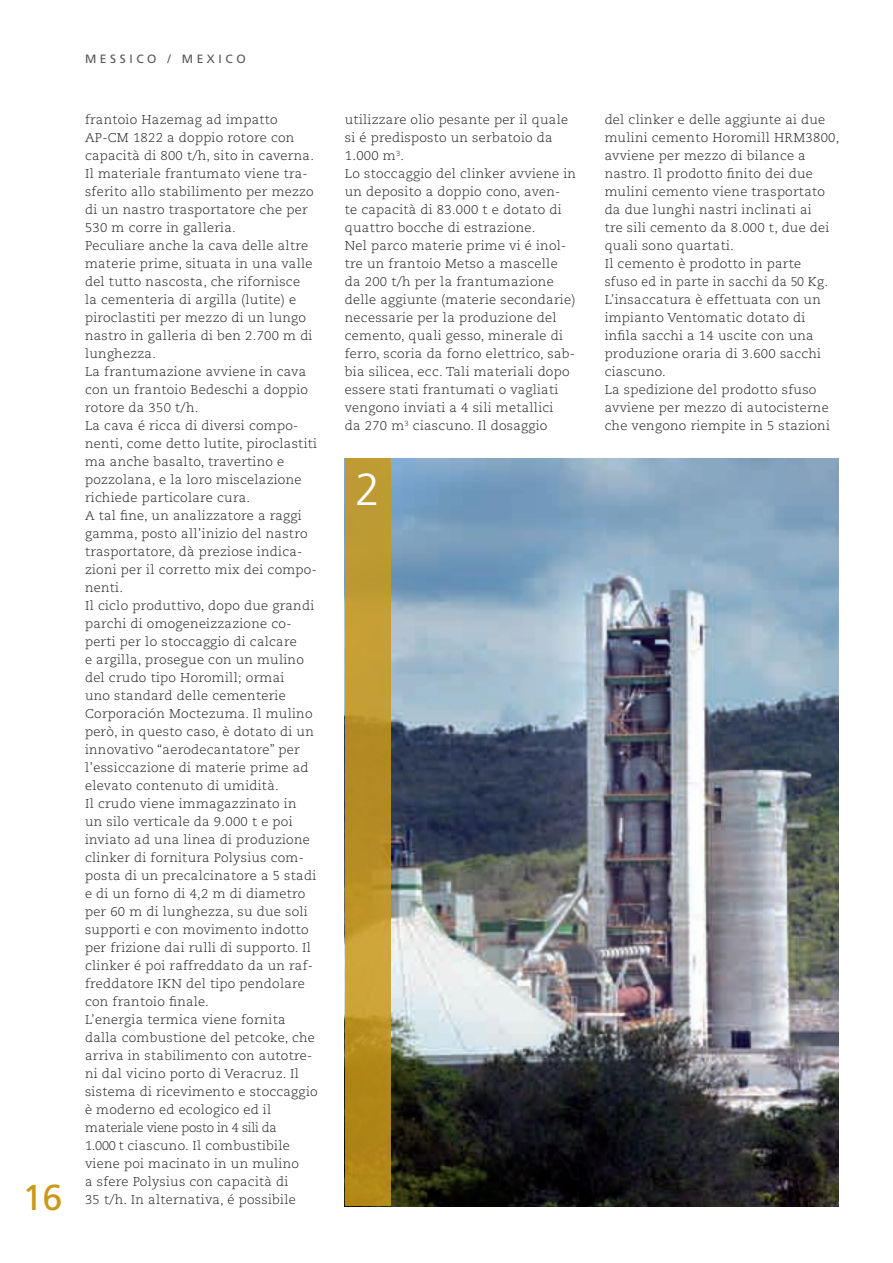
<style>
.page{position:relative;width:893px;height:1263px;background:#fff}
.page>*{position:absolute;margin:0;border:0;box-sizing:border-box;transform-origin:0 0}
.t1{font:300 45px "Frutiger";color:#fff}
.t2{font:36px "Frutiger";color:#cb9919}
.t3{font:300 12.75px/18px "Caecilia";letter-spacing:.02em;color:#231f20}
.t4{font:12px "Frutiger";letter-spacing:.3em;color:#57585a}
</style>
<div class="page">
<img style="left:391px;top:458px;width:448px;height:748px">
<svg style="left:345px;top:458px;width:46px;height:748px"></svg>
<h2 class="t2" style="left:23px;top:1176px;width:42px">16</h2>
<p class="t4" style="left:85px;top:52px;width:162px">M ESSIC O / M EXIC O</p>
<p class="t3" style="left:85px;top:111px;width:234px">frantoio Hazemag ad impatto<br>AP-CM 1822 a doppio rotore con capacità di 800 t/h, sito in caverna.<br>Il materiale frantumato viene tra&shy;sferito allo stabilimento per mezzo di un nastro trasportatore che per<br>530 m corre in galleria.<br>Peculiare anche la cava delle altre materie prime, situata in una valle del tutto nascosta, che rifornisce<br>la cementeria di argilla (lutite) e piroclastiti per mezzo di un lungo nastro in galleria di ben 2.700 m di lunghezza.<br>La frantumazione avviene in cava con un frantoio Bedeschi a doppio rotore da 350 t/h.<br>La cava é ricca di diversi compo&shy;nenti, come detto lutite, piroclastiti ma anche basalto, travertino e pozzolana, e la loro miscelazione richiede particolare cura.<br>A tal fine, un analizzatore a raggi gamma, posto all’inizio del nastro trasportatore, dà preziose indica&shy;zioni per il corretto mix dei compo&shy;nenti.<br>Il ciclo produttivo, dopo due grandi parchi di omogeneizzazione co&shy;perti per lo stoccaggio di calcare<br>e argilla, prosegue con un mulino del crudo tipo Horomill; ormai<br>uno standard delle cementerie<br>Corporación Moctezuma. Il mulino però, in questo caso, è dotato di un innovativo “aerodecantatore” per l’essiccazione di materie prime ad elevato contenuto di umidità.<br>Il crudo viene immagazzinato in<br>un silo verticale da 9.000 t e poi inviato ad una linea di produzione clinker di fornitura Polysius com&shy;posta di un precalcinatore a 5 stadi e di un forno di 4,2 m di diametro per 60 m di lunghezza, su due soli supporti e con movimento indotto per frizione dai rulli di supporto. Il clinker é poi raffreddato da un raf&shy;freddatore IKN del tipo pendolare con frantoio finale.<br>L’energia termica viene fornita dalla combustione del petcoke, che arriva in stabilimento con autotre&shy;ni dal vicino porto di Veracruz. Il sistema di ricevimento e stoccaggio è moderno ed ecologico ed il materiale viene posto in 4 sili da<br>1.000 t ciascuno. Il combustibile viene poi macinato in un mulino<br>a sfere Polysius con capacità di<br>35 t/h. In alternativa, é possibile</p>
<p class="t3" style="left:345px;top:111px;width:233px">utilizzare olio pesante per il quale si é predisposto un serbatoio da<br>1.000 m<sup>3</sup>.<br>Lo stoccaggio del clinker avviene in un deposito a doppio cono, aven-<br>te capacità di 83.000 t e dotato di quattro bocche di estrazione.<br>Nel parco materie prime vi é inol&shy;tre un frantoio Metso a mascelle da 200 t/h per la frantumazione delle aggiunte (materie secondarie) necessarie per la produzione del cemento, quali gesso, minerale di ferro, scoria da forno elettrico, sab&shy;bia silicea, ecc. Tali materiali dopo essere stati frantumati o vagliati vengono inviati a 4 sili metallici<br>da 270 m<sup>3</sup> ciascuno. Il dosaggio</p>
<p class="t3" style="left:605px;top:111px;width:236px">del clinker e delle aggiunte ai due mulini cemento Horomill HRM3800, avviene per mezzo di bilance a nastro. Il prodotto finito dei due mulini cemento viene trasportato da due lunghi nastri inclinati ai<br>tre sili cemento da 8.000 t, due dei quali sono quartati.<br>Il cemento è prodotto in parte<br>sfuso ed in parte in sacchi da 50 Kg.<br>L’insaccatura è effettuata con un impianto Ventomatic dotato di infila sacchi a 14 uscite con una produzione oraria di 3.600 sacchi ciascuno.<br>La spedizione del prodotto sfuso avviene per mezzo di autocisterne che vengono riempite in 5 stazioni</p>
<h1 class="t1" style="left:355px;top:464px;width:27px">2</h1>
</div>
